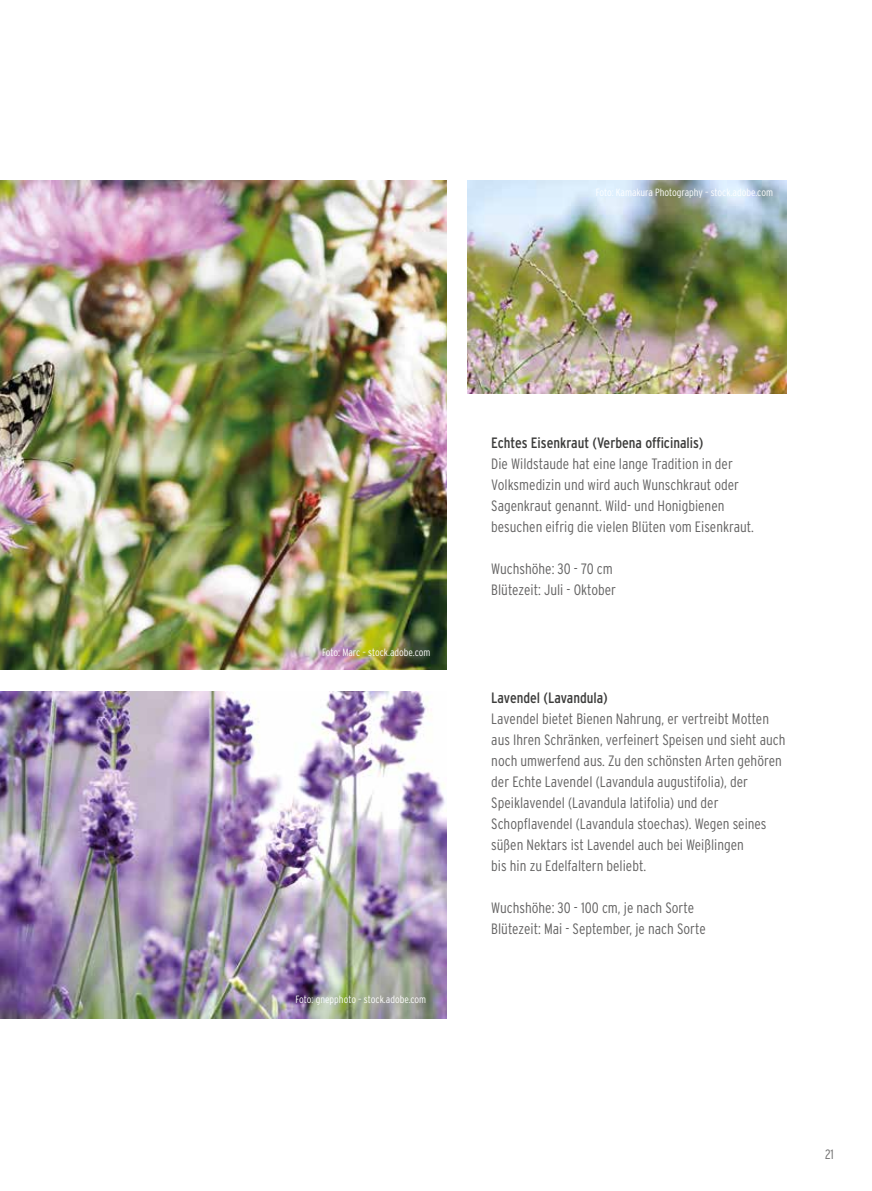
<style>
.page{position:relative;width:872px;height:1191px;background:#fff}
.page>*{position:absolute;margin:0;border:0;box-sizing:border-box;transform-origin:0 0}
.t1{font:300 15px/21px "Interstate Condensed";color:#646363}
.t2{font:15px "Interstate Condensed";color:#3c3c3b}
.t3{font:300 13.5px "Interstate Condensed";color:#706f6f}
.t4{font:300 10.5px "Interstate Condensed";color:#fff}
</style>
<div class="page">
<img style="left:0;top:181px;width:446px;height:489px">
<img style="left:0;top:691px;width:446px;height:327px">
<img style="left:468px;top:181px;width:319px;height:212px">
<p class="t4" style="left:595px;top:187px;width:179px">Foto: Kamakura Photography – stock.adobe.com</p>
<p class="t4" style="left:322px;top:646px;width:110px">Foto: Marc – stock.adobe.com</p>
<p class="t4" style="left:295px;top:993px;width:132px">Foto: gnepphoto – stock.adobe.com</p>
<p class="t2" style="left:491px;top:434px;width:213px">Echtes Eisenkraut (Verbena officinalis)</p>
<p class="t1" style="left:491px;top:453px;width:264px">Die Wildstaude hat eine lange Tradition in der Volksmedizin und wird auch Wunschkraut oder Sagenkraut genannt. Wild- und Honigbienen besuchen eifrig die vielen Blüten vom Eisenkraut.</p>
<p class="t1" style="left:491px;top:558px;width:126px">Wuchshöhe: 30 - 70 cm<br>Blütezeit: Juli - Oktober</p>
<p class="t2" style="left:491px;top:689px;width:118px">Lavendel (Lavandula)</p>
<p class="t1" style="left:491px;top:708px;width:296px">Lavendel bietet Bienen Nahrung, er vertreibt Motten aus Ihren Schränken, verfeinert Speisen und sieht auch noch umwerfend aus. Zu den schönsten Arten gehören der Echte Lavendel (Lavandula augustifolia), der Speiklavendel (Lavandula latifolia) und der Schopflavendel (Lavandula stoechas). Wegen seines süßen Nektars ist Lavendel auch bei Weißlingen<br>bis hin zu Edelfaltern beliebt.</p>
<p class="t1" style="left:491px;top:897px;width:216px">Wuchshöhe: 30 - 100 cm, je nach Sorte<br>Blütezeit: Mai - September, je nach Sorte</p>
<p class="t3" style="left:825px;top:1146px;width:10px">21</p>
</div>
